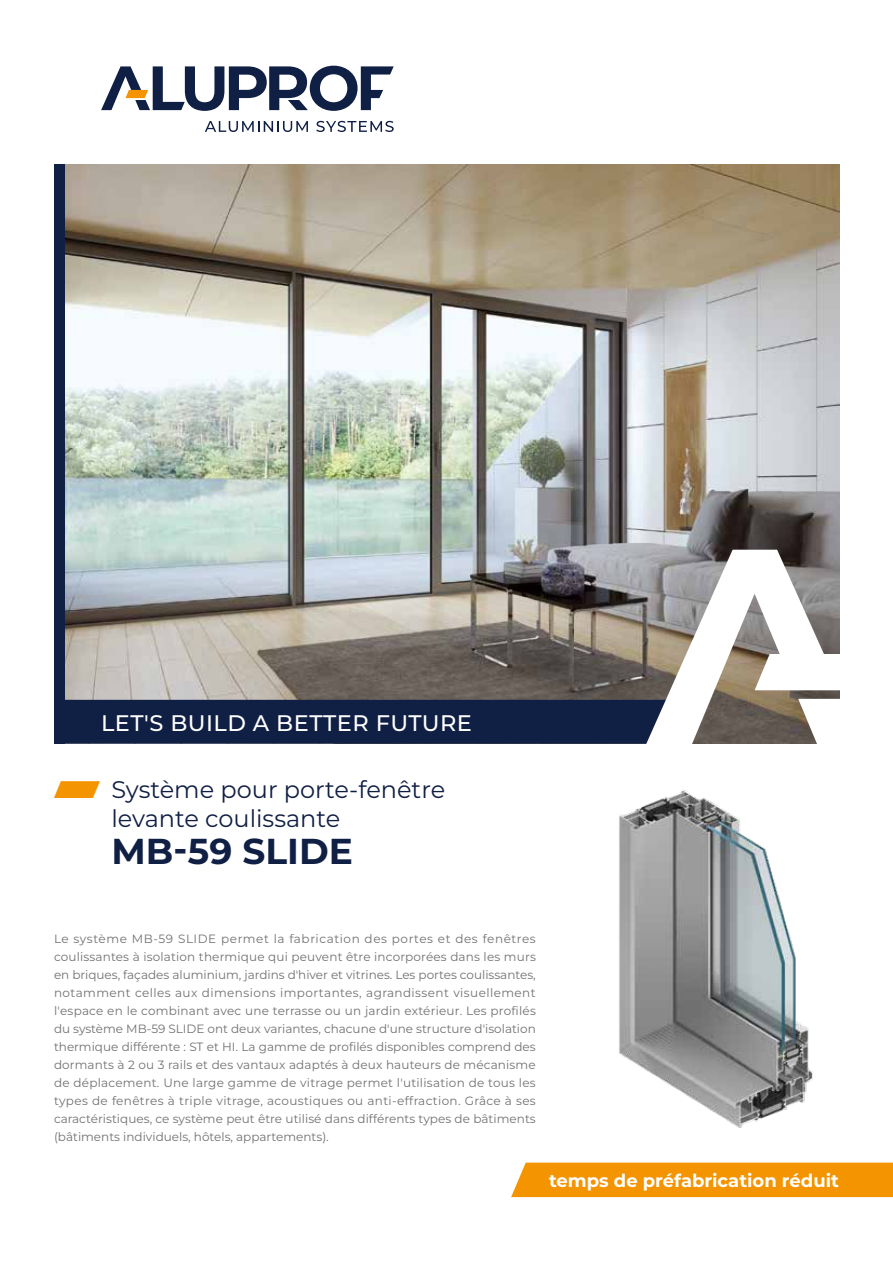
<style>
.page{position:relative;width:893px;height:1263px;background:#fff}
.page>*{position:absolute;margin:0;border:0;box-sizing:border-box;transform-origin:0 0}
.t1{font:700 36px "Montserrat Alu";color:#101f44}
.t2{font:24px/28.8px "Montserrat Alu";color:#101f44}
.t3{font:500 22.5px "Montserrat Alu";letter-spacing:.02em;color:#fff}
.t4{font:700 18px "Montserrat Alu";color:#fff}
.t5{font:12px/18px "Montserrat Alu";color:#707172;text-align:justify}
.s1{color:#f39400}
</style>
<div class="page">
<img style="left:65px;top:164px;width:774px;height:536px">
<div style="left:511px;top:1162px;width:382px;height:35px;background:#f39400"></div>
<img style="left:619px;top:789px;width:194px;height:339px">
<div style="left:54px;top:164px;width:11px;height:580px;background:#101f44"></div>
<div style="left:54px;top:700px;width:619px;height:44px;background:#101f44"></div>
<svg style="left:644px;top:550px;width:196px;height:194px"></svg>
<svg style="left:101px;top:66px;width:293px;height:45px"></svg>
<svg style="left:205px;top:121px;width:103px;height:11px"></svg>
<svg style="left:316px;top:121px;width:78px;height:11px"></svg>
<h3 class="t3" style="left:101px;top:707px;width:372px">LET'S BUILD A BETTER FUTURE</h3>
<h2 class="t2" style="left:111px;top:774px;width:335px;text-indent:-57px"><span class="s1">⸠</span> Système pour porte-fenêtre levante coulissante</h2>
<h1 class="t1" style="left:111px;top:825px;width:243px">MB-59 SLIDE</h1>
<p class="t5" style="left:54px;top:930px;width:483px">Le système MB-59 SLIDE permet la fabrication des portes et des fenêtres coulissantes à isolation thermique qui peuvent être incorporées dans les murs en briques, façades aluminium, jardins d'hiver et vitrines. Les portes coulissantes, notamment celles aux dimensions importantes, agrandissent visuellement l'espace en le combinant avec une terrasse ou un jardin extérieur. Les profilés du système MB-59 SLIDE ont deux variantes, chacune d'une structure d'isolation thermique différente : ST et HI. La gamme de profilés disponibles comprend des dormants à 2 ou 3 rails et des vantaux adaptés à deux hauteurs de mécanisme de déplacement. Une large gamme de vitrage permet l'utilisation de tous les types de fenêtres à triple vitrage, acoustiques ou anti-effraction. Grâce à ses caractéristiques, ce système peut être utilisé dans différents types de bâtiments (bâtiments individuels, hôtels, appartements).</p>
<h3 class="t4" style="left:549px;top:1167px;width:291px">temps de préfabrication réduit</h3>
</div>
